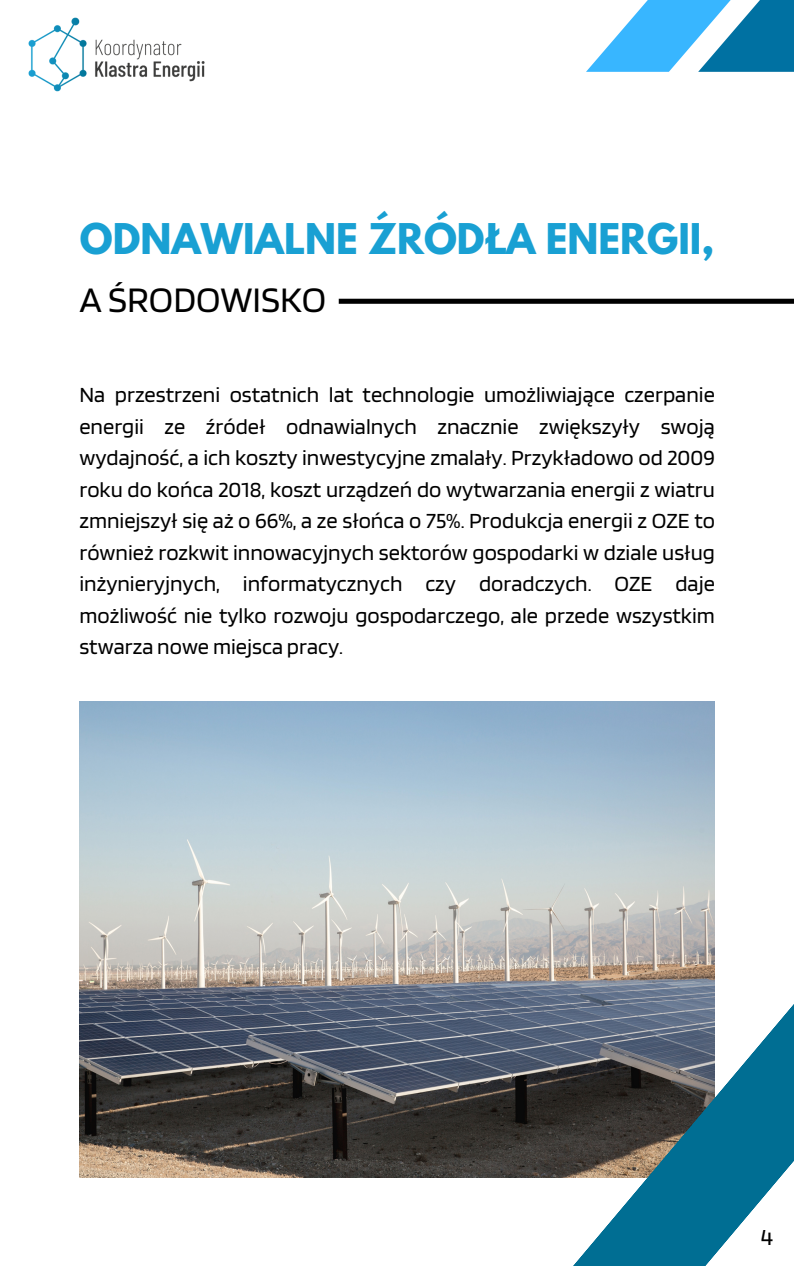
<style>
.page{position:relative;width:794px;height:1266px;background:#fff}
.page>*{position:absolute;margin:0;border:0;box-sizing:border-box;transform-origin:0 0}
.t1{font:700 37.5px "League Spartan";color:#19a0d3}
.t2{font:37.5px "Blinker";color:#000}
.t3{font:24px "Blinker";color:#000}
.t4{font:22.5px/31.5px "Blinker";color:#000;text-align:justify}
</style>
<div class="page">
<img style="left:79px;top:701px;width:167px;height:476px">
<svg style="left:246px;top:701px;width:547px;height:565px"></svg>
<div style="left:697px;top:0;width:96px;height:72px;background:#0071a2"></div>
<svg style="left:586px;top:0;width:144px;height:72px"></svg>
<img style="left:28px;top:17px;width:177px;height:75px">
<div style="left:338px;top:299px;width:455px;height:5px;background:#000"></div>
<p class="t1" style="left:80px;top:220px;width:636px">ODNAWIALNE ŹRÓDŁA ENERGII,</p>
<p class="t2" style="left:79px;top:276px;width:248px">A ŚRODOWISKO</p>
<p class="t4" style="left:79px;top:378px;width:636px">Na przestrzeni ostatnich lat technologie umożliwiające czerpanie energii ze źródeł odnawialnych znacznie zwiększyły swoją wydajność, a ich koszty inwestycyjne zmalały. Przykładowo od 2009 roku do końca 2018, koszt urządzeń do wytwarzania energii z wiatru zmniejszył się aż o 66%, a ze słońca o 75%. Produkcja energii z OZE to również rozkwit innowacyjnych sektorów gospodarki w dziale usług inżynieryjnych, informatycznych czy doradczych. OZE daje możliwość nie tylko rozwoju gospodarczego, ale przede wszystkim stwarza nowe miejsca pracy.</p>
<p class="t3" style="left:760px;top:1221px;width:14px">4</p>
</div>
